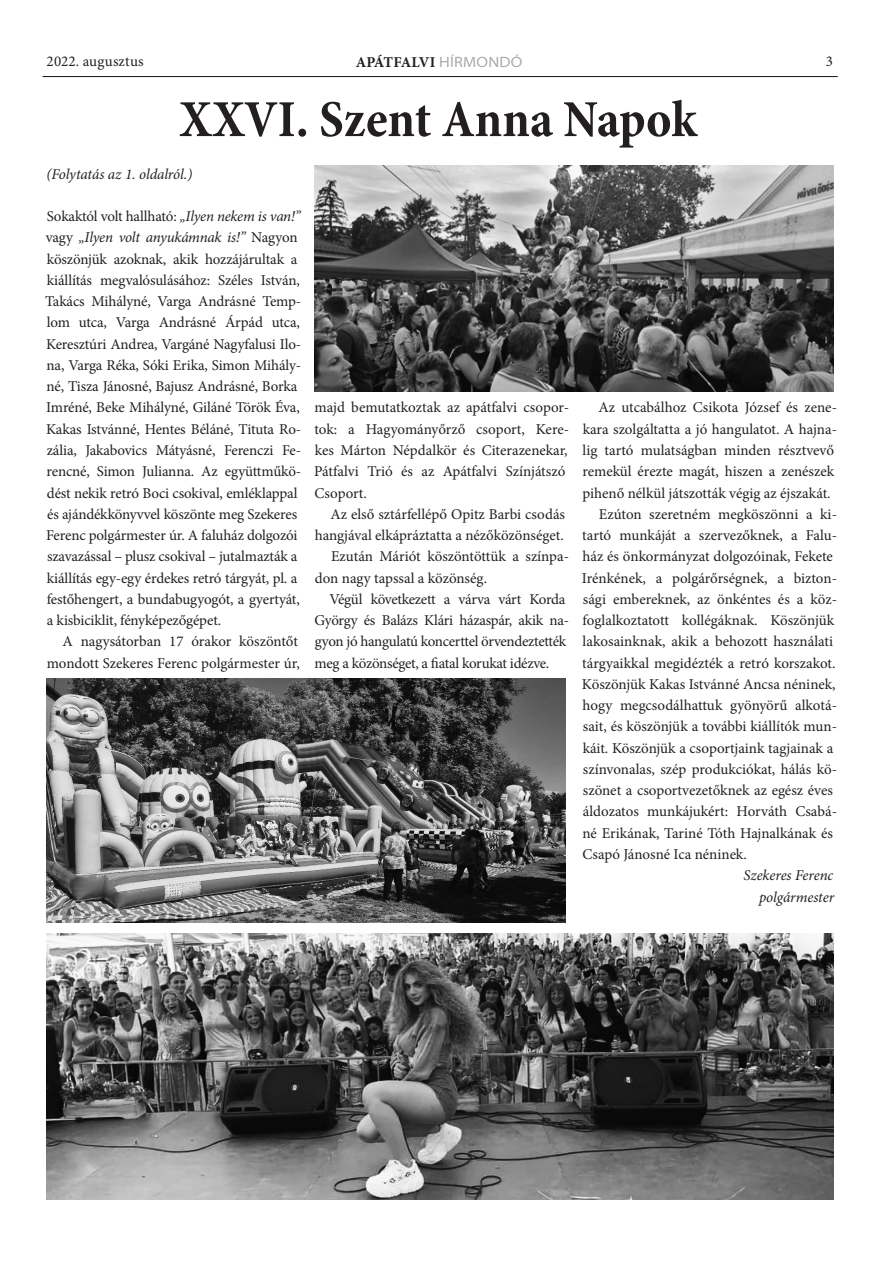
<style>
.page{position:relative;width:893px;height:1263px;background:#fff}
.page>*{position:absolute;margin:0;border:0;box-sizing:border-box;transform-origin:0 0}
.cím{font:700 condensed 52.5px "Minion Pro";color:#231f20}
.behúz{font:15px/21.3px "Minion Pro";letter-spacing:-.005em;color:#231f20}
.aláírás{font:italic 15px/21.3px "Minion Pro";letter-spacing:-.01em;color:#231f20;text-align:right}
.t1{font:700 15px "Minion Pro";letter-spacing:-.025em;color:#231f20}
.s1{font-family:"Myriad Pro";font-weight:400;font-stretch:semi-expanded;color:#a8a9ad}
.s2{font-style:italic}
</style>
<div class="page">
<hr style="left:43px;top:76px;width:795px;height:1px;background:#231f20">
<img style="left:315px;top:166px;width:518px;height:225px">
<img style="left:47px;top:933px;width:786px;height:266px">
<img style="left:47px;top:678px;width:519px;height:245px">
<p class="behúz" style="left:47px;top:51px;width:99px">2022. augusztus</p>
<p class="t1" style="left:356px;top:51px;width:168px">APÁTFALVI <span class="s1">HÍRMONDÓ</span></p>
<p class="behúz" style="left:826px;top:51px;width:9px">3</p>
<p class="cím" style="left:179px;top:83px;width:519px">XXVI. Szent Anna Napok</p>
<p class="aláírás" style="left:46px;top:163px;width:147px">(Folytatás az 1. oldalról.)</p>
<p class="behúz" style="left:45px;top:206px;width:258px">Sokaktól volt hallható: <span class="s2">„Ilyen nekem is van!” </span>vagy <span class="s2">„Ilyen volt anyukámnak is!”</span> Nagyon köszönjük azoknak, akik hozzájárultak a kiállítás megvalósulásához: Széles István, Takács Mihályné, Varga Andrásné Temp&shy;lom utca, Varga Andrásné Árpád utca, Keresztúri Andrea, Vargáné Nagyfalusi Ilo&shy;na, Varga Réka, Sóki Erika, Simon Mihály&shy;né, Tisza Jánosné, Bajusz Andrásné, Borka Imréné, Beke Mihályné, Giláné Török Éva, Kakas Istvánné, Hentes Béláné, Tituta Ro&shy;zália, Jakabovics Mátyásné, Ferenczi Fe&shy;rencné, Simon Julianna. Az együttműkö&shy;dést nekik retró Boci csokival, emléklappal és ajándékkönyvvel köszönte meg Szekeres Ferenc polgármester úr. A faluház dolgozói szavazással – plusz csokival – jutalmazták a kiállítás egy-egy érdekes retró tárgyát, pl. a festőhengert, a bundabugyogót, a gyertyát, a kisbiciklit, fényképezőgépet.</p>
<p class="behúz" style="left:47px;top:631px;width:255px;text-align:right">A nagysátorban 17 órakor köszöntőt mondott Szekeres Ferenc polgármester úr,</p>
<p class="behúz" style="left:314px;top:397px;width:257px">majd bemutatkoztak az apátfalvi csopor&shy;tok: a Hagyományőrző csoport, Kere&shy;kes Márton Népdalkör és Citerazenekar, Pátfalvi Trió és az Apátfalvi Színjátszó Csoport.</p>
<p class="behúz" style="left:315px;top:503px;width:252px;text-align:right">Az első sztárfellépő Opitz Barbi csodás hangjával elkápráztatta a nézőközönséget.</p>
<p class="behúz" style="left:315px;top:546px;width:256px;text-indent:16px">Ezután Máriót köszöntöttük a színpa&shy;don nagy tapssal a közönség.</p>
<p class="behúz" style="left:315px;top:588px;width:256px;text-indent:15px">Végül következett a várva várt Korda György és Balázs Klári házaspár, akik na&shy;gyon jó hangulatú koncerttel örvendeztették meg a közönséget, a fiatal korukat idézve.</p>
<p class="behúz" style="left:582px;top:397px;width:256px;text-indent:16px">Az utcabálhoz Csikota József és zene&shy;kara szolgáltatta a jó hangulatot. A hajna&shy;lig tartó mulatságban minden résztvevő remekül érezte magát, hiszen a zenészek pihenő nélkül játszották végig az éjszakát.</p>
<p class="behúz" style="left:582px;top:503px;width:257px;text-indent:17px">Ezúton szeretném megköszönni a ki&shy;tartó munkáját a szervezőknek, a Falu&shy;ház és önkormányzat dolgozóinak, Fekete Irénkének, a polgárőrségnek, a bizton&shy;sági embereknek, az önkéntes és a köz&shy;foglalkoztatott kollégáknak. Köszönjük lakosainknak, akik a behozott használati tárgyaikkal megidézték a retró korszakot.<br>Köszönjük Kakas Istvánné Ancsa néninek, hogy megcsodálhattuk gyönyörű alkotá&shy;sait, és köszönjük a további kiállítók mun&shy;káit. Köszönjük a csoportjaink tagjainak a színvonalas, szép produkciókat, hálás kö&shy;szönet a csoportvezetőknek az egész éves áldozatos munkájukért: Horváth Csabá&shy;né Erikának, Tariné Tóth Hajnalkának és Csapó Jánosné Ica néninek.</p>
<p class="aláírás" style="left:743px;top:865px;width:92px">Szekeres Ferenc polgármester</p>
</div>
